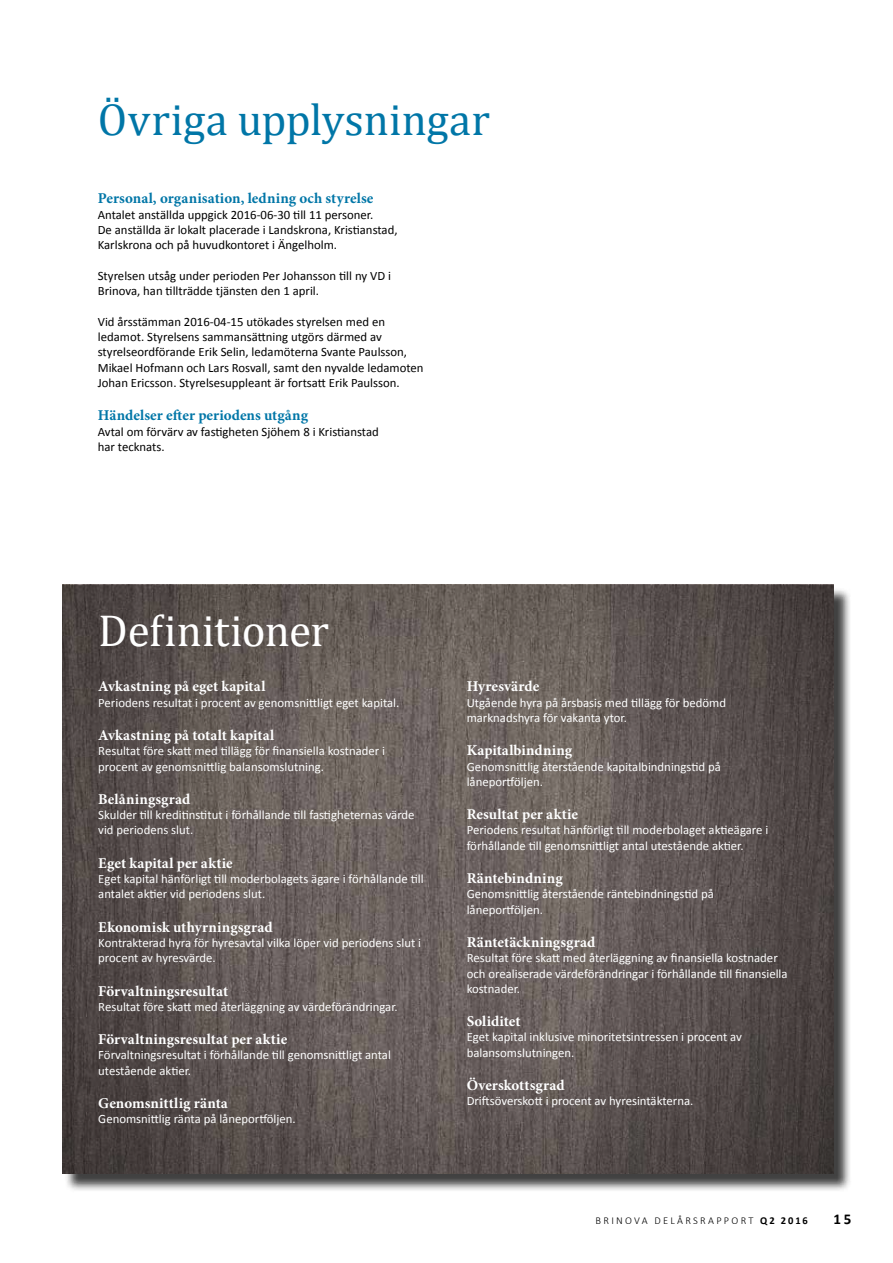
<style>
.page{position:relative;width:893px;height:1263px;background:#fff}
.page>*{position:absolute;margin:0;border:0;box-sizing:border-box;transform-origin:0 0}
.t1{font:45px "Cambria";color:#0076a7}
.t2{font:45px "Cambria";letter-spacing:-.01em;color:#fff}
.t3{font:700 15px "Minion Pro";letter-spacing:.005em;color:#fff}
.t4{font:700 15px "Minion Pro";letter-spacing:.005em;color:#0076a7}
.t5{font:700 15px "Calibri";color:#000}
.t6{font:12.75px/15.3px "Calibri";color:#fff}
.t7{font:12.75px/15.3px "Calibri";color:#000}
.t8{font:300 10.5px "Calibri";letter-spacing:.22em;color:#000}
.s1{font-weight:700}
</style>
<div class="page">
<div style="left:65px;top:587px;width:787px;height:605px;background:#000;opacity:.75"></div>
<svg style="left:62px;top:585px;width:771px;height:589px;background:#5f5653"></svg>
<h1 class="t1" style="left:98px;top:93px;width:394px">Övriga upplysningar</h1>
<p class="t4" style="left:98px;top:188px;width:277px">Personal, organisation, ledning och styrelse</p>
<p class="t7" style="left:98px;top:207px;width:301px">Antalet anställda uppgick 2016-06-30 till 11 personer.<br>De anställda är lokalt placerade i Landskrona, Kristianstad,<br>Karlskrona och på huvudkontoret i Ängelholm.</p>
<p class="t7" style="left:98px;top:268px;width:295px">Styrelsen utsåg under perioden Per Johansson till ny VD i<br>Brinova, han tillträdde tjänsten den 1 april.</p>
<p class="t7" style="left:98px;top:314px;width:327px">Vid årsstämman 2016-04-15 utökades styrelsen med en ledamot. Styrelsens sammansättning utgörs därmed av styrelseordförande Erik Selin, ledamöterna Svante Paulsson, Mikael Hofmann och Lars Rosvall, samt den nyvalde ledamoten Johan Ericsson. Styrelsesuppleant är fortsatt Erik Paulsson.</p>
<p class="t4" style="left:98px;top:405px;width:212px">Händelser efter periodens utgång</p>
<p class="t7" style="left:98px;top:424px;width:283px">Avtal om förvärv av fastigheten Sjöhem 8 i Kristianstad har tecknats.</p>
<h1 class="t2" style="left:98px;top:604px;width:232px">Definitioner</h1>
<p class="t3" style="left:98px;top:676px;width:169px">Avkastning på eget kapital</p>
<p class="t6" style="left:98px;top:695px;width:303px">Periodens resultat i procent av genomsnittligt eget kapital.</p>
<p class="t3" style="left:98px;top:724px;width:178px">Avkastning på totalt kapital</p>
<p class="t6" style="left:98px;top:743px;width:288px">Resultat före skatt med tillägg för finansiella kostnader i procent av genomsnittlig balansomslutning.</p>
<p class="t3" style="left:98px;top:788px;width:94px">Belåningsgrad</p>
<p class="t6" style="left:98px;top:807px;width:318px">Skulder till kreditinstitut i förhållande till fastigheternas värde vid periodens slut.</p>
<p class="t3" style="left:98px;top:852px;width:136px">Eget kapital per aktie</p>
<p class="t6" style="left:98px;top:871px;width:327px">Eget kapital hänförligt till moderbolagets ägare i förhållande till antalet aktier vid periodens slut.</p>
<p class="t3" style="left:98px;top:916px;width:176px">Ekonomisk uthyrningsgrad</p>
<p class="t6" style="left:98px;top:935px;width:324px">Kontrakterad hyra för hyresavtal vilka löper vid periodens slut i procent av hyresvärde.</p>
<p class="t3" style="left:98px;top:980px;width:131px">Förvaltningsresultat</p>
<p class="t6" style="left:98px;top:999px;width:301px">Resultat före skatt med återläggning av värdeförändringar.</p>
<p class="t3" style="left:98px;top:1029px;width:190px">Förvaltningsresultat per aktie</p>
<p class="t6" style="left:98px;top:1047px;width:294px">Förvaltningsresultat i förhållande till genomsnittligt antal utestående aktier.</p>
<p class="t3" style="left:98px;top:1093px;width:131px">Genomsnittlig ränta</p>
<p class="t6" style="left:98px;top:1111px;width:199px">Genomsnittlig ränta på låneportföljen.</p>
<p class="t3" style="left:467px;top:676px;width:74px">Hyresvärde</p>
<p class="t6" style="left:467px;top:695px;width:261px">Utgående hyra på årsbasis med tillägg för bedömd marknadshyra för vakanta ytor.</p>
<p class="t3" style="left:467px;top:740px;width:107px">Kapitalbindning</p>
<p class="t6" style="left:467px;top:759px;width:256px">Genomsnittlig återstående kapitalbindningstid på låneportföljen.</p>
<p class="t3" style="left:467px;top:804px;width:113px">Resultat per aktie</p>
<p class="t6" style="left:467px;top:822px;width:303px">Periodens resultat hänförligt till moderbolaget aktieägare i förhållande till genomsnittligt antal utestående aktier.</p>
<p class="t3" style="left:467px;top:868px;width:98px">Räntebindning</p>
<p class="t6" style="left:467px;top:886px;width:249px">Genomsnittlig återstående räntebindningstid på låneportföljen.</p>
<p class="t3" style="left:467px;top:931px;width:130px">Räntetäckningsgrad</p>
<p class="t6" style="left:467px;top:950px;width:322px">Resultat före skatt med återläggning av finansiella kostnader och orealiserade värdeförändringar i förhållande till finansiella kostnader.</p>
<p class="t3" style="left:467px;top:1011px;width:55px">Soliditet</p>
<p class="t6" style="left:467px;top:1029px;width:277px">Eget kapital inklusive minoritetsintressen i procent av balansomslutningen.</p>
<p class="t3" style="left:467px;top:1075px;width:100px">Överskottsgrad</p>
<p class="t6" style="left:467px;top:1093px;width:228px">Driftsöverskott i procent av hyresintäkterna.</p>
<p class="t8" style="left:595px;top:1214px;width:214px">BRINOVA DELÅRSRAPPORT <span class="s1">Q2 2016</span></p>
<p class="t5" style="left:833px;top:1210px;width:19px">15</p>
</div>
